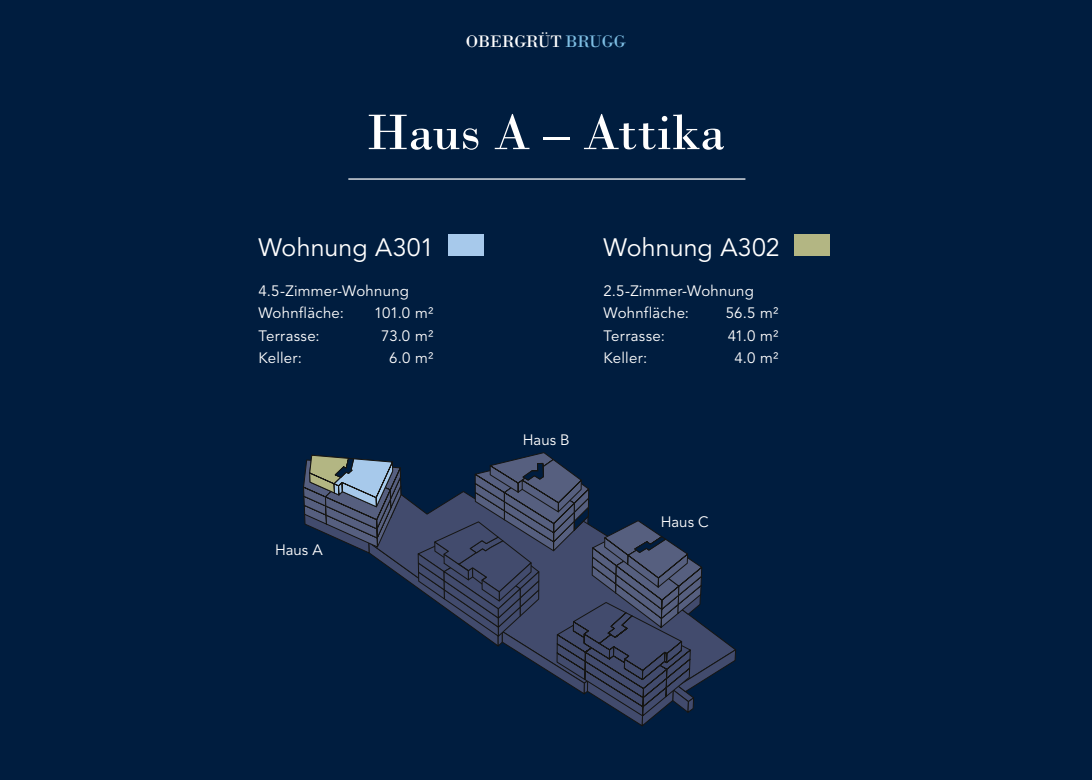
<style>
.page{position:relative;width:1092px;height:780px;background:#fff}
.page>*{position:absolute;margin:0;border:0;box-sizing:border-box;transform-origin:0 0}
.t1{font:52.5px "Bodoni";letter-spacing:-.005em;color:#fff}
.t2{font:25px "Avenir";letter-spacing:.005em;color:#fff}
.t3{font:17.5px "Bodoni";letter-spacing:-.02em;color:#fff}
.t4{font:15px/22.5px "Avenir";letter-spacing:.015em;color:#fff}
.s1{color:#7ebee3}
</style>
<div class="page">
<div style="left:0;top:0;width:1091px;height:780px;background:#001d3f"></div>
<hr style="left:348px;top:178px;width:397px;height:2px;background:#fff">
<div style="left:448px;top:234px;width:36px;height:21px;background:#a7c9eb"></div>
<div style="left:794px;top:234px;width:35px;height:21px;background:#b3b683"></div>
<svg style="left:303px;top:452px;width:433px;height:274px"></svg>
<p class="t3" style="left:466px;top:31px;width:162px">OBERGRÜT <span class="s1">BRUGG</span></p>
<h1 class="t1" style="left:366px;top:101px;width:361px">Haus A – Attika</h1>
<h2 class="t2" style="left:258px;top:232px;width:177px">Wohnung A301</h2>
<p class="t4" style="left:258px;top:279px;width:152px">4.5-Zimmer-Wohnung<br>Wohnfläche:</p>
<p class="t4" style="left:374px;top:302px;width:61px">101.0 m²</p>
<h2 class="t2" style="left:603px;top:232px;width:178px">Wohnung A302</h2>
<p class="t4" style="left:603px;top:279px;width:152px">2.5-Zimmer-Wohnung<br>Wohnfläche:</p>
<p class="t4" style="left:725px;top:302px;width:54px">56.5 m²</p>
<p class="t4" style="left:258px;top:324px;width:63px">Terrasse:</p>
<p class="t4" style="left:381px;top:324px;width:54px">73.0 m²</p>
<p class="t4" style="left:258px;top:347px;width:45px">Keller:</p>
<p class="t4" style="left:389px;top:347px;width:46px">6.0 m²</p>
<p class="t4" style="left:603px;top:324px;width:63px">Terrasse:</p>
<p class="t4" style="left:727px;top:324px;width:52px">41.0 m²</p>
<p class="t4" style="left:603px;top:347px;width:45px">Keller:</p>
<p class="t4" style="left:734px;top:347px;width:46px">4.0 m²</p>
<p class="t4" style="left:522px;top:429px;width:48px">Haus B</p>
<p class="t4" style="left:660px;top:510px;width:50px">Haus C</p>
<p class="t4" style="left:275px;top:539px;width:49px">Haus A</p>
</div>
